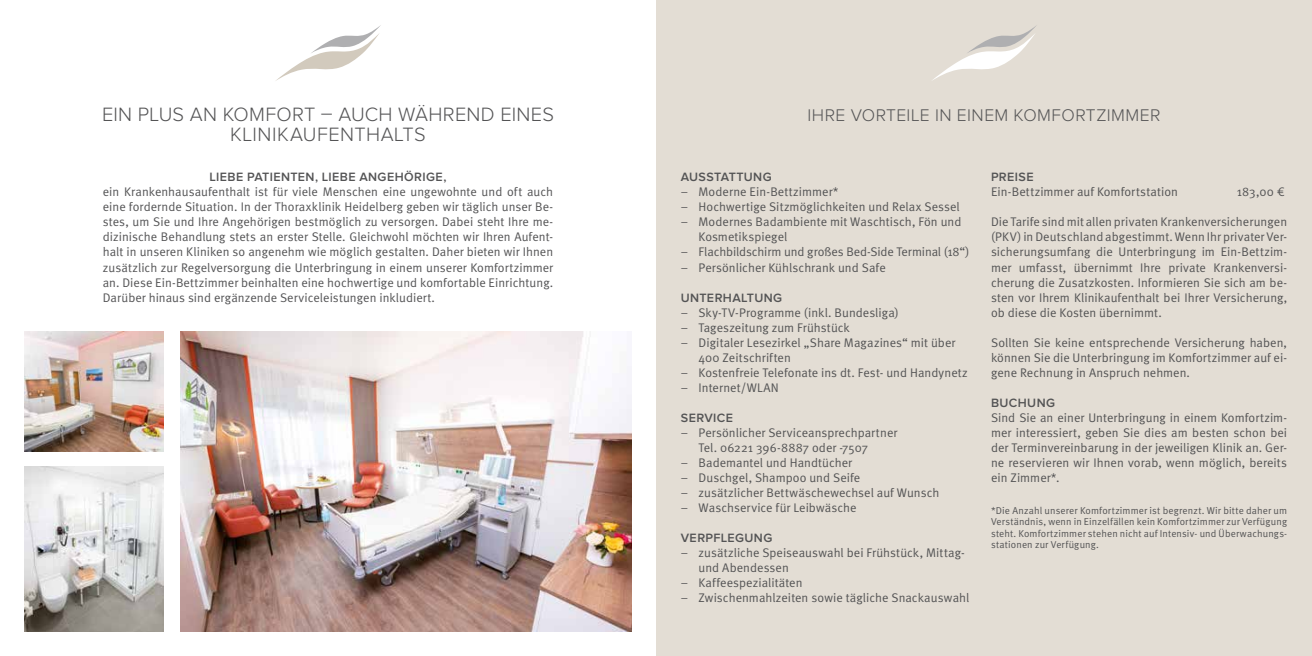
<style>
.page{position:relative;width:1312px;height:656px;background:#fff}
.page>*{position:absolute;margin:0;border:0;box-sizing:border-box;transform-origin:0 0}
.t1{font:300 20px/20px "Proxima Nova";letter-spacing:.015em;color:#545455;text-align:center}
.t2{font:300 17.5px "Proxima Nova";letter-spacing:.025em;color:#545455}
.t3{font:12.5px/15px "Meta Normal";letter-spacing:.005em;color:#545455;text-align:justify}
.t4{font:600 12.5px "Proxima Nova";letter-spacing:.03em;color:#545455}
.t5{font:10px/11.2px "Meta Normal";letter-spacing:.015em;color:#545455;text-align:justify}
</style>
<div class="page">
<div style="left:656px;top:0;width:655px;height:656px;background:#e3ddd4"></div>
<img style="left:181px;top:331px;width:450px;height:300px">
<img style="left:25px;top:331px;width:138px;height:120px">
<img style="left:25px;top:466px;width:138px;height:165px">
<svg style="left:276px;top:25px;width:105px;height:56px"></svg>
<svg style="left:933px;top:26px;width:103px;height:54px"></svg>
<h1 class="t1" style="left:102px;top:105px;width:453px">EIN PLUS AN KOMFORT – AUCH WÄHREND EINES<br>KLINIKAUFENTHALTS</h1>
<p class="t4" style="left:209px;top:170px;width:238px">LIEBE PATIENTEN, LIEBE ANGEHÖRIGE,</p>
<p class="t3" style="left:103px;top:184px;width:452px">ein Krankenhausaufenthalt ist für viele Menschen eine ungewohnte und oft auch eine fordernde Situation. In der Thoraxklinik Heidelberg geben wir täglich unser Be&shy;stes, um Sie und Ihre Angehörigen bestmöglich zu versorgen. Dabei steht Ihre me&shy;dizinische Behandlung stets an erster Stelle. Gleichwohl möchten wir Ihren Aufent&shy;halt in unseren Kliniken so angenehm wie möglich gestalten. Daher bieten wir Ihnen zusätzlich zur Regelversorgung die Unterbringung in einem unserer Komfortzimmer an. Diese Ein-Bettzimmer beinhalten eine hochwertige und komfortable Einrichtung.<br>Darüber hinaus sind ergänzende Serviceleistungen inkludiert.</p>
<h2 class="t2" style="left:807px;top:107px;width:354px">IHRE VORTEILE IN EINEM KOMFORTZIMMER</h2>
<p class="t4" style="left:680px;top:170px;width:92px">AUSSTATTUNG</p>
<p class="t3" style="left:680px;top:184px;width:159px">– Moderne Ein-Bettzimmer*</p>
<p class="t3" style="left:680px;top:199px;width:280px">– Hochwertige Sitzmöglichkeiten und Relax Sessel</p>
<p class="t3" style="left:698px;top:214px;width:264px;text-indent:-18px">– Modernes Badambiente mit Waschtisch, Fön und<br>Kosmetikspiegel</p>
<p class="t3" style="left:680px;top:244px;width:290px">– Flachbildschirm und großes Bed-Side Terminal (18“)</p>
<p class="t3" style="left:680px;top:259px;width:206px">– Persönlicher Kühlschrank und Safe</p>
<p class="t4" style="left:680px;top:290px;width:103px">UNTERHALTUNG</p>
<p class="t3" style="left:680px;top:304px;width:219px">– Sky-TV-Programme (inkl. Bundesliga)</p>
<p class="t3" style="left:680px;top:319px;width:171px">– Tageszeitung zum Frühstück</p>
<p class="t3" style="left:698px;top:334px;width:258px;text-indent:-18px">– Digitaler Lesezirkel „Share Magazines“ mit über<br>400 Zeitschriften</p>
<p class="t3" style="left:680px;top:364px;width:288px">– Kostenfreie Telefonate ins dt. Fest- und Handynetz</p>
<p class="t3" style="left:680px;top:379px;width:100px">– Internet/WLAN</p>
<p class="t4" style="left:680px;top:410px;width:54px">SERVICE</p>
<p class="t3" style="left:698px;top:424px;width:200px;text-indent:-18px">– Persönlicher Serviceansprechpartner<br>Tel. 06221 396-8887 oder -7507</p>
<p class="t3" style="left:680px;top:454px;width:173px">– Bademantel und Handtücher</p>
<p class="t3" style="left:680px;top:469px;width:181px">– Duschgel, Shampoo und Seife</p>
<p class="t3" style="left:680px;top:484px;width:260px">– zusätzlicher Bettwäschewechsel auf Wunsch</p>
<p class="t3" style="left:680px;top:499px;width:177px">– Waschservice für Leibwäsche</p>
<p class="t4" style="left:680px;top:530px;width:93px">VERPFLEGUNG</p>
<p class="t3" style="left:698px;top:544px;width:267px;text-indent:-18px">– zusätzliche Speiseauswahl bei Frühstück, Mittag&shy;und Abendessen</p>
<p class="t3" style="left:680px;top:574px;width:123px">– Kaffeespezialitäten</p>
<p class="t3" style="left:680px;top:589px;width:290px">– Zwischenmahlzeiten sowie tägliche Snackauswahl</p>
<p class="t4" style="left:990px;top:170px;width:44px">PREISE</p>
<p class="t3" style="left:990px;top:184px;width:188px">Ein-Bettzimmer auf Komfortstation</p>
<p class="t3" style="left:1236px;top:184px;width:50px">183,00 €</p>
<p class="t3" style="left:990px;top:214px;width:297px">Die Tarife sind mit allen privaten Krankenversicherungen (PKV) in Deutschland abgestimmt. Wenn Ihr privater Ver&shy;sicherungsumfang die Unterbringung im Ein-Bettzim&shy;mer umfasst, übernimmt Ihre private Krankenversi&shy;cherung die Zusatzkosten. Informieren Sie sich am be&shy;sten vor Ihrem Klinikaufenthalt bei Ihrer Versicherung, ob diese die Kosten übernimmt.</p>
<p class="t3" style="left:990px;top:334px;width:297px">Sollten Sie keine entsprechende Versicherung haben, können Sie die Unterbringung im Komfortzimmer auf ei&shy;gene Rechnung in Anspruch nehmen.</p>
<p class="t4" style="left:990px;top:395px;width:66px">BUCHUNG</p>
<p class="t3" style="left:990px;top:409px;width:297px">Sind Sie an einer Unterbringung in einem Komfortzim&shy;mer interessiert, geben Sie dies am besten schon bei der Terminvereinbarung in der jeweiligen Klinik an. Ger&shy;ne reservieren wir Ihnen vorab, wenn möglich, bereits ein Zimmer*.</p>
<p class="t5" style="left:990px;top:505px;width:297px">*Die Anzahl unserer Komfortzimmer ist begrenzt. Wir bitte daher um Verständnis, wenn in Einzelfällen kein Komfortzimmer zur Verfügung steht. Komfortzimmer stehen nicht auf Intensiv- und Überwachungs&shy;stationen zur Verfügung.</p>
</div>
